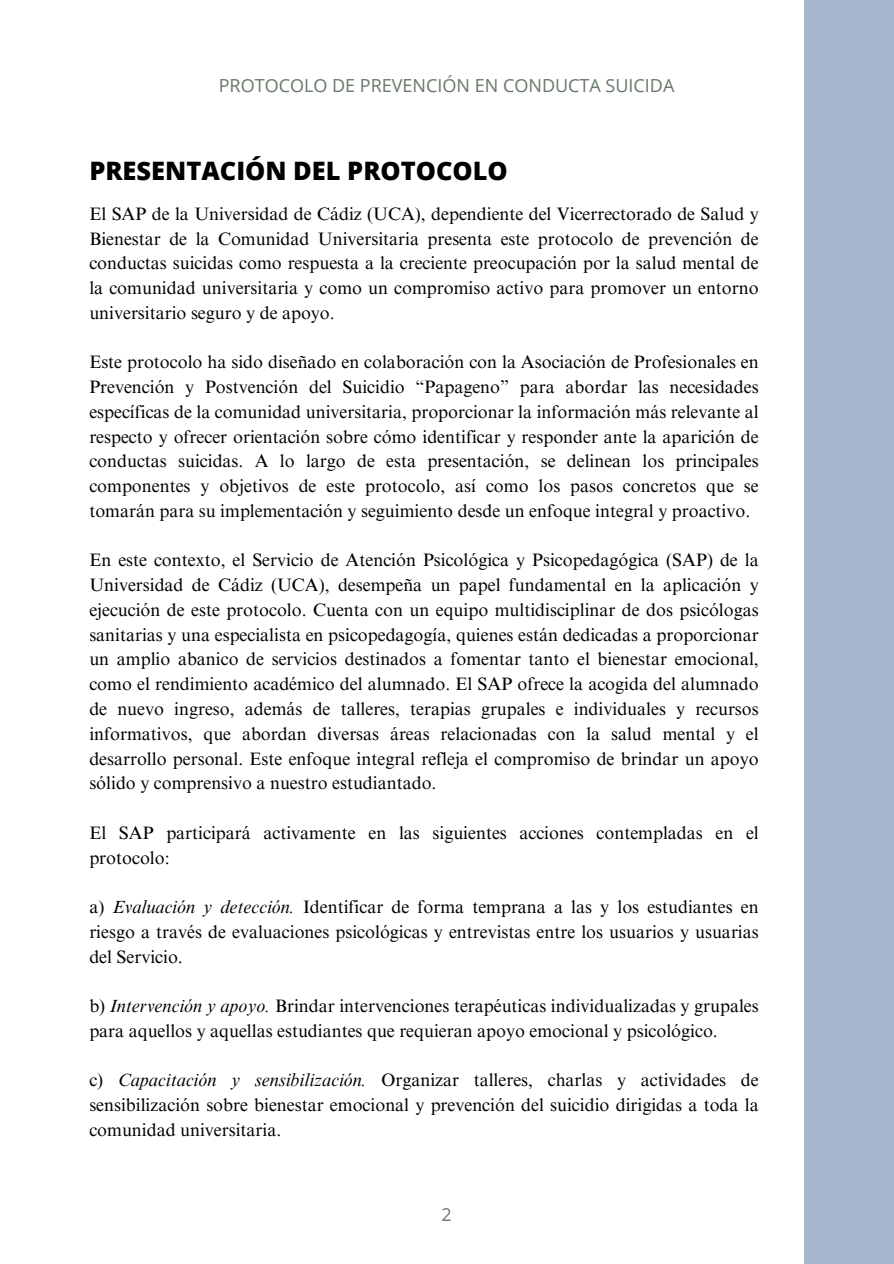
<style>
.page{position:relative;width:894px;height:1264px;background:#fff}
.page>*{position:absolute;margin:0;border:0;box-sizing:border-box;transform-origin:0 0}
.t1{font:800 25.35px "Open Sans";color:#000}
.t2{font:18px/24.8px "Times NRMT Pro";color:#000;text-align:justify}
.t3{font:18px "Open Sans";color:#667867}
.s1{font-style:italic}
</style>
<div class="page">
<div style="left:804px;top:0;width:89px;height:1263px;background:#a6b5cb"></div>
<h2 class="t3" style="left:219px;top:73px;width:457px">PROTOCOLO DE PREVENCIÓN EN CONDUCTA SUICIDA</h2>
<h1 class="t1" style="left:89px;top:153px;width:420px">PRESENTACIÓN DEL PROTOCOLO</h1>
<p class="t2" style="left:89px;top:203px;width:670px">El SAP de la Universidad de Cádiz (UCA), dependiente del Vicerrectorado de Salud y Bienestar de la Comunidad Universitaria presenta este protocolo de prevención de conductas suicidas como respuesta a la creciente preocupación por la salud mental de la comunidad universitaria y como un compromiso activo para promover un entorno universitario seguro y de apoyo.</p>
<p class="t2" style="left:89px;top:352px;width:670px">Este protocolo ha sido diseñado en colaboración con la Asociación de Profesionales en Prevención y Postvención del Suicidio “Papageno” para abordar las necesidades específicas de la comunidad universitaria, proporcionar la información más relevante al respecto y ofrecer orientación sobre cómo identificar y responder ante la aparición de conductas suicidas. A lo largo de esta presentación, se delinean los principales componentes y objetivos de este protocolo, así como los pasos concretos que se tomarán para su implementación y seguimiento desde un enfoque integral y proactivo.</p>
<p class="t2" style="left:89px;top:550px;width:670px">En este contexto, el Servicio de Atención Psicológica y Psicopedagógica (SAP) de la Universidad de Cádiz (UCA), desempeña un papel fundamental en la aplicación y ejecución de este protocolo. Cuenta con un equipo multidisciplinar de dos psicólogas sanitarias y una especialista en psicopedagogía, quienes están dedicadas a proporcionar un amplio abanico de servicios destinados a fomentar tanto el bienestar emocional, como el rendimiento académico del alumnado. El SAP ofrece la acogida del alumnado de nuevo ingreso, además de talleres, terapias grupales e individuales y recursos informativos, que abordan diversas áreas relacionadas con la salud mental y el desarrollo personal. Este enfoque integral refleja el compromiso de brindar un apoyo sólido y comprensivo a nuestro estudiantado.</p>
<p class="t2" style="left:89px;top:822px;width:670px">El SAP participará activamente en las siguientes acciones contempladas en el protocolo:</p>
<p class="t2" style="left:89px;top:896px;width:670px">a) <span class="s1">Evaluación y detección.</span> Identificar de forma temprana a las y los estudiantes en riesgo a través de evaluaciones psicológicas y entrevistas entre los usuarios y usuarias del Servicio.</p>
<p class="t2" style="left:89px;top:995px;width:670px">b) <span class="s1">Intervención y apoyo.</span> Brindar intervenciones terapéuticas individualizadas y grupales para aquellos y aquellas estudiantes que requieran apoyo emocional y psicológico.</p>
<p class="t2" style="left:89px;top:1070px;width:670px">c) <span class="s1">Capacitación y sensibilización.</span> Organizar talleres, charlas y actividades de sensibilización sobre bienestar emocional y prevención del suicidio dirigidas a toda la comunidad universitaria.</p>
<p class="t3" style="left:441px;top:1201px;width:12px">2</p>
</div>
